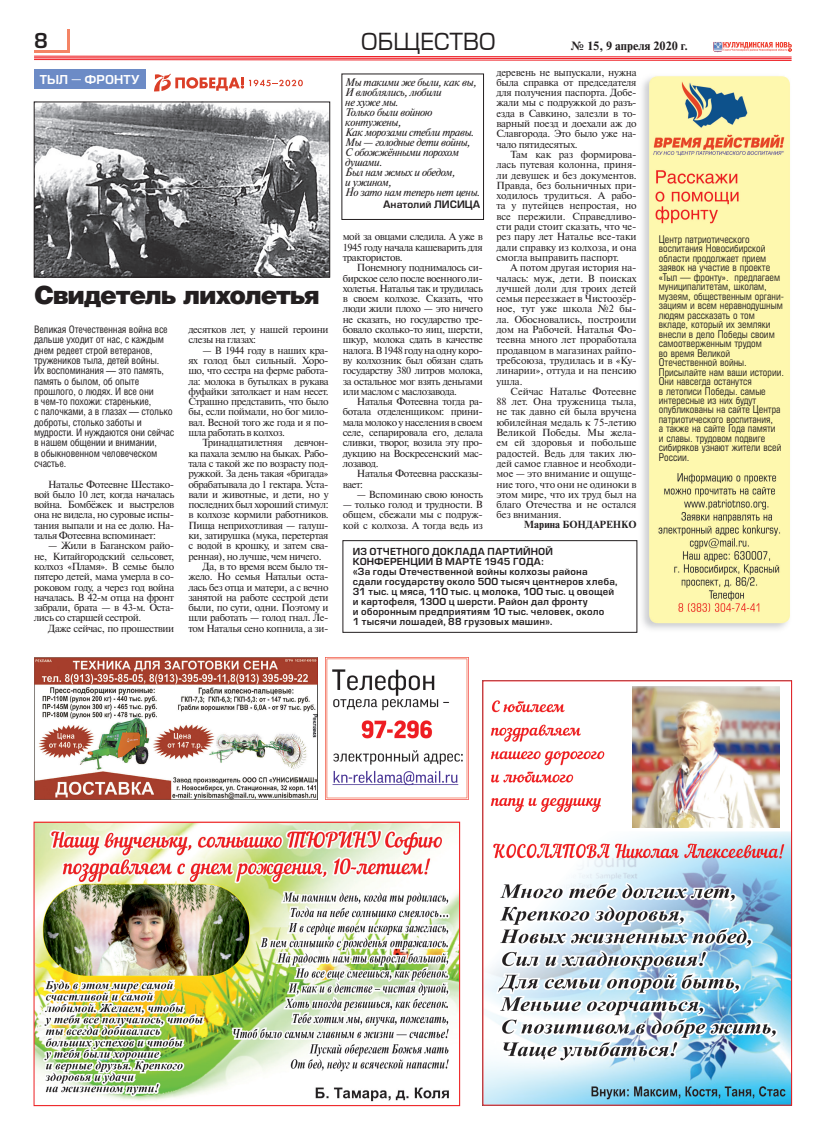
<style>
.page{position:relative;width:820px;height:1134px;background:#fff}
.page>*{position:absolute;margin:0;border:0;box-sizing:border-box;transform-origin:0 0}
.t1{font:25px "Helios Black C";letter-spacing:-.05em;color:#231f20}
.t2{font:23px "Europe";color:#231f20}
.t3{font:20px "Europe Demi";color:#231f20}
.t4{font:12px "Newton C Bold 6";color:#231f20}
.t5{font:12px "Europe Demi";color:#fff}
.t6{font:italic 11px/10px "Newton C";letter-spacing:-.04em;color:#231f20}
.t7{font:10.3px/10.3px "Newton C";letter-spacing:-.04em;color:#231f20;text-align:justify}
.t8{font:10.3px/9.5px "Europe Cond";color:#231f20}
.t9{font:10.3px/10.3px "Helios Cond";letter-spacing:-.02em;color:#231f20}
.t10{font:700 10.3px "Newton C";color:#231f20}
.t11{font:10px "Europe Demi";color:#231f20}
.t12{font:9.5px/10px "Europe Demi";letter-spacing:.02em;color:#231f20}
</style>
<div class="page">
<hr style="left:67px;top:29px;width:2px;height:23px;background:#f48465">
<svg style="left:34px;top:42px;width:758px;height:19px"></svg>
<div style="left:34px;top:70px;width:111px;height:19px;background:#6c8bc6"></div>
<svg style="left:154px;top:74px;width:149px;height:17px"></svg>
<img style="left:36px;top:104px;width:292px;height:171px">
<div style="left:34px;top:102px;width:296px;height:175px;border:1px solid #231f20"></div>
<img style="left:642px;top:76px;width:148px;height:554px">
<div style="left:342px;top:540px;width:294px;height:92px;border:1px solid #231f20"></div>
<img style="left:36px;top:824px;width:422px;height:278px">
<div style="left:34px;top:822px;width:426px;height:284px;border:1px solid #ee1f23"></div>
<img style="left:484px;top:686px;width:305px;height:418px">
<div style="left:482px;top:680px;width:309px;height:426px;border:1px solid #ee1f23"></div>
<img style="left:34px;top:658px;width:283px;height:141px">
<img style="left:632px;top:686px;width:147px;height:142px">
<img style="left:325px;top:657px;width:143px;height:142px">
<h3 class="t3" style="left:34px;top:29px;width:16px">8</h3>
<h2 class="t2" style="left:361px;top:30px;width:136px">общество</h2>
<p class="t4" style="left:570px;top:40px;width:119px">№ 15, 9 апреля 2020 г.</p>
<p class="t7" style="left:496px;top:67px;width:142px">деревень не выпускали, нужна была справка от председателя для получения паспорта. Добе&shy;жали мы с подружкой до разъ&shy;езда в Савкино, залезли в то&shy;варный поезд и доехали аж до Славгорода. Это было уже на&shy;чало пятидесятых.</p>
<p class="t7" style="left:496px;top:149px;width:142px;text-indent:14px">Там как раз формирова&shy;лась путевая колонна, приня&shy;ли девушек и без документов.<br>Правда, без больничных при&shy;ходилось трудиться. А рабо&shy;та у путейцев непростая, но все пережили. Справедливо&shy;сти ради стоит сказать, что че&shy;рез пару лет Наталье все-таки дали справку из колхоза, и она смогла выправить паспорт.</p>
<p class="t7" style="left:496px;top:263px;width:142px;text-indent:14px">А потом другая история на&shy;чалась: муж, дети. В поисках лучшей доли для троих детей семья переезжает в Чистоозёр&shy;ное, тут уже школа №2 бы&shy;ла. Обосновались, построили дом на Рабочей. Наталья Фо&shy;теевна много лет проработала продавцом в магазинах райпо&shy;требсоюза, трудилась и в «Ку&shy;линарии», оттуда и на пенсию ушла.</p>
<p class="t7" style="left:496px;top:386px;width:142px;text-indent:14px">Сейчас Наталье Фотеевне 88 лет. Она труженица тыла, не так давно ей была вручена юбилейная медаль к 75-летию Великой Победы. Мы жела&shy;ем ей здоровья и побольше радостей. Ведь для таких лю&shy;дей самое главное и необходи&shy;мое — это внимание и ощуще&shy;ние того, что они не одиноки в этом мире, что их труд был на благо Отечества и не остался без внимания.</p>
<p class="t10" style="left:523px;top:519px;width:114px">Марина БОНДАРЕНКО</p>
<p class="t5" style="left:40px;top:72px;width:101px">ТЫЛ — ФРОНТУ</p>
<p class="t6" style="left:345px;top:77px;width:136px">Мы такими же были, как вы,<br>И влюблялись, любили<br>не хуже мы.<br>Только были войною контужены,<br>Как морозами стебли травы.<br>Мы — голодные дети войны,<br>С обожжёнными порохом душами.<br>Был нам жмых и обедом,<br>и ужином,<br>Но зато нам теперь нет цены.</p>
<p class="t11" style="left:383px;top:198px;width:99px">Анатолий ЛИСИЦА</p>
<p class="t7" style="left:342px;top:232px;width:142px">мой за овцами следила. А уже в 1945 году начала кашеварить для трактористов.</p>
<p class="t7" style="left:342px;top:263px;width:142px;text-indent:14px">Понемногу поднималось си&shy;бирское село после военного ли&shy;холетья. Наталья так и трудилась в своем колхозе. Сказать, что люди жили плохо — это ничего не сказать, но государство тре&shy;бовало сколько-то яиц, шерсти, шкур, молока сдать в качестве налога. В 1948 году на одну коро&shy;ву колхозник был обязан сдать государству 380 литров молока, за остальное мог взять деньгами или маслом с маслозавода.</p>
<p class="t7" style="left:342px;top:396px;width:142px;text-indent:14px">Наталья Фотеевна тогда ра&shy;ботала отделенщиком: прини&shy;мала молоко у населения в своем селе, сепарировала его, делала сливки, творог, возила эту про&shy;дукцию на Воскресенский мас&shy;лозавод.</p>
<p class="t7" style="left:342px;top:469px;width:142px;text-indent:14px">Наталья Фотеевна рассказы&shy;вает:</p>
<p class="t7" style="left:357px;top:489px;width:127px">— Вспоминаю свою юность</p>
<p class="t7" style="left:342px;top:499px;width:142px">— только голод и трудности. В общем, сбежали мы с подруж&shy;кой с колхоза. А тогда ведь из</p>
<p class="t8" style="left:658px;top:234px;width:127px">Центр патриотического воспитания Новосибирской области продолжает прием заявок на участие в проекте «Тыл — фронту». предлагаем муниципалитетам, школам, музеям, общественным органи&shy;зациям и всем неравнодушным людям рассказать о том вкладе, который их земляки внесли в дело Победы своим самоотверженным трудом<br>во время Великой<br>Отечественной войны.<br>Присылайте нам ваши истории.<br>Они навсегда останутся<br>в летописи Победы. самые интересные из них будут опубликованы на сайте Центра патриотического воспитания,<br>а также на сайте Года памяти<br>и славы. трудовом подвиге сибиряков узнают жители всей<br>России.</p>
<h1 class="t1" style="left:34px;top:279px;width:287px">Свидетель лихолетья</h1>
<p class="t7" style="left:188px;top:324px;width:142px">десятков лет, у нашей героини слезы на глазах:</p>
<p class="t7" style="left:188px;top:345px;width:142px;text-indent:14px">— В 1944 году в наших кра&shy;ях голод был сильный. Хоро&shy;шо, что сестра на ферме работа&shy;ла: молока в бутылках в рукава фуфайки затолкает и нам несет.<br>Страшно представить, что было бы, если поймали, но бог мило&shy;вал. Весной того же года и я по&shy;шла работать в колхоз.</p>
<p class="t7" style="left:202px;top:438px;width:127px">Тринадцатилетняя девчон-</p>
<p class="t7" style="left:188px;top:448px;width:142px">ка пахала землю на быках. Рабо-</p>
<p class="t7" style="left:188px;top:458px;width:142px">тала с такой же по возрасту под-</p>
<p class="t7" style="left:188px;top:469px;width:142px">ружкой. За день такая «бригада»</p>
<p class="t7" style="left:188px;top:479px;width:142px">обрабатывала до 1 гектара. Уста-</p>
<p class="t7" style="left:188px;top:489px;width:142px">вали и животные, и дети, но у</p>
<p class="t7" style="left:188px;top:499px;width:142px">последних был хороший стимул:</p>
<p class="t7" style="left:188px;top:510px;width:142px">в колхозе кормили работников.</p>
<p class="t7" style="left:188px;top:520px;width:142px">Пища неприхотливая — галуш-</p>
<p class="t7" style="left:188px;top:530px;width:142px">ки, затирушка (мука, перетертая</p>
<p class="t7" style="left:188px;top:541px;width:142px">с водой в крошку, и затем сва-</p>
<p class="t7" style="left:188px;top:551px;width:135px">ренная), но лучше, чем ничего.</p>
<p class="t7" style="left:202px;top:561px;width:127px">Да, в то время всем было тя-</p>
<p class="t7" style="left:188px;top:572px;width:142px">жело. Но семья Натальи оста-</p>
<p class="t7" style="left:188px;top:582px;width:142px">лась без отца и матери, а с вечно</p>
<p class="t7" style="left:188px;top:592px;width:142px">занятой на работе сестрой дети</p>
<p class="t7" style="left:188px;top:602px;width:142px">были, по сути, одни. Поэтому и</p>
<p class="t7" style="left:188px;top:613px;width:142px">шли работать — голод гнал. Ле-</p>
<p class="t7" style="left:188px;top:623px;width:142px">том Наталья сено копнила, а зи-</p>
<p class="t9" style="left:34px;top:324px;width:142px">Великая Отечественная война все дальше уходит от нас, с каждым днем редеет строй ветеранов, тружеников тыла, детей войны.<br>Их воспоминания — это память, память о былом, об опыте прошлого, о людях. И все они<br>в чем-то похожи: старенькие,<br>с палочками, а в глазах — столько доброты, столько заботы и мудрости. И нуждаются они сейчас в нашем общении и внимании,<br>в обыкновенном человеческом счастье.</p>
<p class="t7" style="left:34px;top:479px;width:142px;text-indent:14px">Наталье Фотеевне Шестако&shy;вой было 10 лет, когда началась война. Бомбёжек и выстрелов она не видела, но суровые испы&shy;тания выпали и на ее долю. На&shy;талья Фотеевна вспоминает:</p>
<p class="t7" style="left:34px;top:541px;width:142px;text-indent:14px">— Жили в Баганском райо&shy;не, Китайгородский сельсовет, колхоз «Пламя». В семье было пятеро детей, мама умерла в со&shy;роковом году, а через год война началась. В 42-м отца на фронт забрали, брата — в 43-м. Оста&shy;лись со старшей сестрой.</p>
<p class="t7" style="left:48px;top:623px;width:127px">Даже сейчас, по прошествии</p>
<p class="t12" style="left:352px;top:547px;width:266px">ИЗ ОТЧЕТНОГО ДОКЛАДА ПАРТИЙНОЙ КОНФЕРЕНЦИИ В МАРТЕ 1945 ГОДА:<br>«За годы Отечественной войны колхозы района сдали государству около 500 тысяч центнеров хлеба, 31 тыс. ц мяса, 110 тыс. ц молока, 100 тыс. ц овощей и картофеля, 1300 ц шерсти. Район дал фронту<br>и оборонным предприятиям 10 тыс. человек, около<br>1 тысячи лошадей, 88 грузовых машин».</p>
</div>
